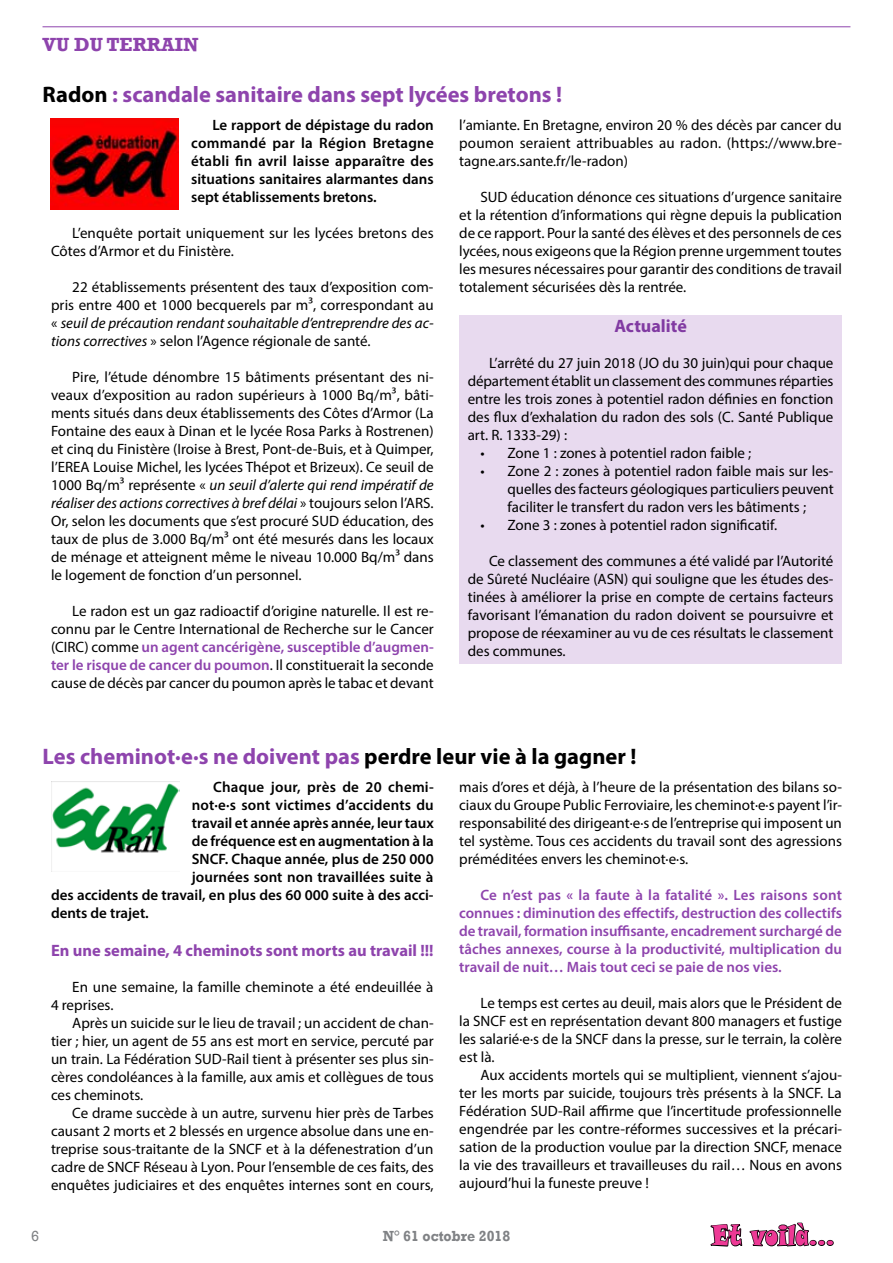
<style>
.page{position:relative;width:893px;height:1263px;background:#fff}
.page>*{position:absolute;margin:0;border:0;box-sizing:border-box;transform-origin:0 0}
.t1{font:28.2px "Snap ITC";letter-spacing:.01em;color:#ed3995;scale:.73 1}
.t2{font:700 22.5px "Myriad Pro";color:#8e44ad}
.t3{font:700 19.5px "Rockwell";color:#8e44ad}
.t4{font:700 18px "Myriad Pro";color:#8e44ad}
.t5{font:700 16.5px "Myriad Pro";color:#8e44ad}
.t6{font:15px/18px "Myriad Pro";color:#000;text-align:justify}
.t7{font:600 15px/18px "Myriad Pro";color:#000;text-align:justify}
.t8{font:600 15px/18px "Myriad Pro";color:#8e44ad;text-align:justify}
.t9{font:700 15px "Rockwell";color:#808285;scale:.95 1}
.t10{font:15px "Rockwell";color:#808285}
.s1{color:#000}
.s2{font-style:italic}
.s3{font-weight:600;color:#8e44ad}
</style>
<div class="page">
<svg style="left:710px;top:1222px;width:124px;height:25px"></svg>
<hr style="left:43px;top:27px;width:807px;height:1px;background:#8e44ad">
<img style="left:50px;top:119px;width:128px;height:90px">
<img style="left:52px;top:781px;width:127px;height:72px">
<div style="left:459px;top:315px;width:383px;height:348px;background:#e8daef"></div>
<h3 class="t3" style="left:43px;top:33px;width:154px">VU DU TERRAIN</h3>
<h2 class="t2" style="left:43px;top:80px;width:521px"><span class="s1">Radon</span> : scandale sanitaire dans sept lycées bretons !</h2>
<p class="t7" style="left:191px;top:116px;width:244px;text-indent:21px">Le rapport de dépistage du radon commandé par la Région Bretagne établi fin avril laisse apparaître des situations sanitaires alarmantes dans sept établissements bretons.</p>
<p class="t6" style="left:51px;top:224px;width:384px;text-indent:21px">L’enquête portait uniquement sur les lycées bretons des<br>Côtes d’Armor et du Finistère.</p>
<p class="t6" style="left:51px;top:278px;width:384px;text-indent:21px">22 établissements présentent des taux d’exposition com&shy;pris entre 400 et 1000 becquerels par m³, correspondant au « <span class="s2">seuil de précaution rendant souhaitable d’entreprendre des ac&shy;tions correctives</span> » selon l’Agence régionale de santé.</p>
<p class="t6" style="left:51px;top:368px;width:384px;text-indent:21px">Pire, l’étude dénombre 15 bâtiments présentant des ni&shy;veaux d’exposition au radon supérieurs à 1000 Bq/m³, bâti&shy;ments situés dans deux établissements des Côtes d’Armor (La Fontaine des eaux à Dinan et le lycée Rosa Parks à Rostrenen) et cinq du Finistère (Iroise à Brest, Pont-de-Buis, et à Quimper, l’EREA Louise Michel, les lycées Thépot et Brizeux). Ce seuil de 1000 Bq/m³ représente « <span class="s2">un seuil d’alerte qui rend impératif de réaliser des actions correctives à bref délai</span> » toujours selon l’ARS.<br>Or, selon les documents que s’est procuré SUD éducation, des taux de plus de 3.000 Bq/m³ ont été mesurés dans les locaux de ménage et atteignent même le niveau 10.000 Bq/m³ dans le logement de fonction d’un personnel.</p>
<p class="t6" style="left:51px;top:602px;width:384px;text-indent:21px">Le radon est un gaz radioactif d’origine naturelle. Il est re&shy;connu par le Centre International de Recherche sur le Cancer (CIRC) comme <span class="s3">un agent cancérigène, susceptible d’augmen&shy;ter le risque de cancer du poumon</span>. Il constituerait la seconde cause de décès par cancer du poumon après le tabac et devant</p>
<p class="t6" style="left:459px;top:116px;width:384px">l’amiante. En Bretagne, environ 20 % des décès par cancer du poumon seraient attribuables au radon. (https://www.bre&shy;tagne.ars.sante.fr/le-radon)</p>
<p class="t6" style="left:459px;top:188px;width:384px;text-indent:21px">SUD éducation dénonce ces situations d’urgence sanitaire et la rétention d’informations qui règne depuis la publication de ce rapport. Pour la santé des élèves et des personnels de ces lycées, nous exigeons que la Région prenne urgemment toutes les mesures nécessaires pour garantir des conditions de travail totalement sécurisées dès la rentrée.</p>
<p class="t4" style="left:614px;top:314px;width:74px">Actualité</p>
<p class="t6" style="left:468px;top:354px;width:367px;text-indent:21px">L’arrêté du 27 juin 2018 (JO du 30 juin)qui pour chaque département établit un classement des communes réparties entre les trois zones à potentiel radon définies en fonction des flux d’exhalation du radon des sols (C. Santé Publique art. R. 1333-29) :</p>
<p class="t6" style="left:480px;top:444px;width:272px">• Zone 1 : zones à potentiel radon faible ;</p>
<p class="t6" style="left:507px;top:462px;width:328px;text-indent:-27px">• Zone 2 : zones à potentiel radon faible mais sur les&shy;quelles des facteurs géologiques particuliers peuvent faciliter le transfert du radon vers les bâtiments ;</p>
<p class="t6" style="left:480px;top:516px;width:298px">• Zone 3 : zones à potentiel radon significatif.</p>
<p class="t6" style="left:468px;top:552px;width:367px;text-indent:21px">Ce classement des communes a été validé par l’Autorité de Sûreté Nucléaire (ASN) qui souligne que les études des&shy;tinées à améliorer la prise en compte de certains facteurs favorisant l’émanation du radon doivent se poursuivre et propose de réexaminer au vu de ces résultats le classement des communes.</p>
<h2 class="t2" style="left:43px;top:742px;width:595px">Les cheminot·e·s ne doivent pas <span class="s1">perdre leur vie à la gagner !</span></h2>
<p class="t7" style="left:213px;top:778px;width:222px">Chaque jour, près de 20 chemi-</p>
<p class="t7" style="left:192px;top:796px;width:243px">not·e·s sont victimes d’accidents du</p>
<p class="t7" style="left:192px;top:814px;width:243px">travail et année après année, leur taux</p>
<p class="t7" style="left:192px;top:832px;width:244px">de fréquence est en augmentation à la</p>
<p class="t7" style="left:192px;top:850px;width:243px">SNCF. Chaque année, plus de 250 000</p>
<p class="t7" style="left:192px;top:868px;width:243px">journées sont non travaillées suite à</p>
<p class="t7" style="left:51px;top:886px;width:384px">des accidents de travail, en plus des 60 000 suite à des acci-</p>
<p class="t7" style="left:51px;top:904px;width:99px">dents de trajet.</p>
<p class="t5" style="left:51px;top:940px;width:384px">En une semaine, 4 cheminots sont morts au travail !!!</p>
<p class="t6" style="left:51px;top:978px;width:384px;text-indent:21px">En une semaine, la famille cheminote a été endeuillée à<br>4 reprises.</p>
<p class="t6" style="left:51px;top:1014px;width:384px;text-indent:21px">Après un suicide sur le lieu de travail ; un accident de chan&shy;tier ; hier, un agent de 55 ans est mort en service, percuté par un train. La Fédération SUD-Rail tient à présenter ses plus sin&shy;cères condoléances à la famille, aux amis et collègues de tous ces cheminots.</p>
<p class="t6" style="left:51px;top:1104px;width:384px;text-indent:21px">Ce drame succède à un autre, survenu hier près de Tarbes causant 2 morts et 2 blessés en urgence absolue dans une en&shy;treprise sous-traitante de la SNCF et à la défenestration d’un cadre de SNCF Réseau à Lyon. Pour l’ensemble de ces faits, des enquêtes judiciaires et des enquêtes internes sont en cours,</p>
<p class="t6" style="left:459px;top:778px;width:384px">mais d’ores et déjà, à l’heure de la présentation des bilans so&shy;ciaux du Groupe Public Ferroviaire, les cheminot·e·s payent l’ir&shy;responsabilité des dirigeant·e·s de l’entreprise qui imposent un tel système. Tous ces accidents du travail sont des agressions préméditées envers les cheminot·e·s.</p>
<p class="t8" style="left:459px;top:886px;width:384px;text-indent:21px">Ce n’est pas « la faute à la fatalité ». Les raisons sont connues : diminution des effectifs, destruction des collectifs de travail, formation insuffisante, encadrement surchargé de tâches annexes, course à la productivité, multiplication du travail de nuit… Mais tout ceci se paie de nos vies.</p>
<p class="t6" style="left:459px;top:994px;width:384px;text-indent:21px">Le temps est certes au deuil, mais alors que le Président de la SNCF est en représentation devant 800 managers et fustige les salarié·e·s de la SNCF dans la presse, sur le terrain, la colère est là.</p>
<p class="t6" style="left:459px;top:1066px;width:384px;text-indent:21px">Aux accidents mortels qui se multiplient, viennent s’ajou&shy;ter les morts par suicide, toujours très présents à la SNCF. La Fédération SUD-Rail affirme que l’incertitude professionnelle engendrée par les contre-réformes successives et la précari&shy;sation de la production voulue par la direction SNCF, menace la vie des travailleurs et travailleuses du rail… Nous en avons aujourd’hui la funeste preuve !</p>
<p class="t10" style="left:31px;top:1227px;width:10px">6</p>
<p class="t9" style="left:383px;top:1227px;width:136px">N° 61 OCTOBRE 2018</p>
<h1 class="t1" style="left:712px;top:1217px;width:169px">Et voilà...</h1>
</div>
